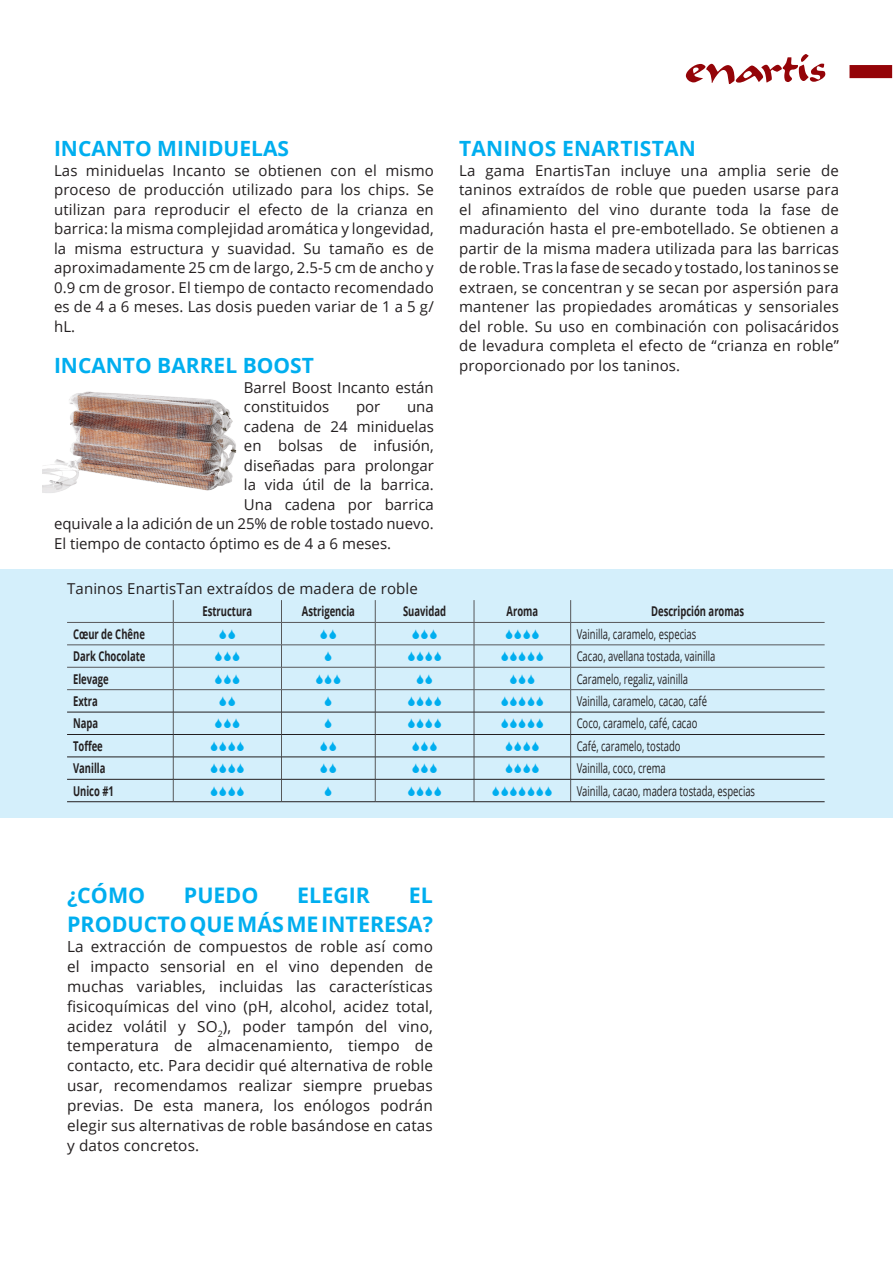
<style>
.page{position:relative;width:893px;height:1263px;background:#fff}
.page>*{position:absolute;margin:0;border:0;box-sizing:border-box;transform-origin:0 0}
.t1{font:700 21.45px/29.1px "Open Sans";color:#00aeef;text-align:right}
.t2{font:700 21px "Open Sans";color:#00aeef}
.t3{font:15.3px/20px "Open Sans";letter-spacing:.01em;color:#231f20;text-align:justify}
.t4{font:15px/19.5px "Open Sans";color:#231f20;text-align:justify}
.t5{font:13.5px "Open Sans";color:#231f20;scale:.7 1}
.t6{font:700 13.5px "Open Sans";color:#231f20;scale:.7 1}
</style>
<div class="page">
<img style="left:43px;top:391px;width:194px;height:102px">
<div style="left:0;top:569px;width:893px;height:249px;background:#d4effb"></div>
<hr style="left:67px;top:622px;width:106px;height:1px;background:#57585a">
<hr style="left:173px;top:622px;width:108px;height:1px;background:#57585a">
<hr style="left:281px;top:622px;width:94px;height:1px;background:#57585a">
<hr style="left:375px;top:622px;width:99px;height:1px;background:#57585a">
<hr style="left:474px;top:622px;width:97px;height:1px;background:#57585a">
<hr style="left:571px;top:622px;width:254px;height:1px;background:#57585a">
<hr style="left:67px;top:645px;width:106px;height:1px;background:#57585a">
<hr style="left:173px;top:645px;width:108px;height:1px;background:#57585a">
<hr style="left:281px;top:645px;width:94px;height:1px;background:#57585a">
<hr style="left:375px;top:645px;width:99px;height:1px;background:#57585a">
<hr style="left:474px;top:645px;width:97px;height:1px;background:#57585a">
<hr style="left:571px;top:645px;width:254px;height:1px;background:#57585a">
<hr style="left:67px;top:667px;width:106px;height:1px;background:#57585a">
<hr style="left:173px;top:667px;width:108px;height:1px;background:#57585a">
<hr style="left:281px;top:667px;width:94px;height:1px;background:#57585a">
<hr style="left:375px;top:667px;width:99px;height:1px;background:#57585a">
<hr style="left:474px;top:667px;width:97px;height:1px;background:#57585a">
<hr style="left:571px;top:667px;width:254px;height:1px;background:#57585a">
<hr style="left:67px;top:689px;width:106px;height:1px;background:#57585a">
<hr style="left:173px;top:689px;width:108px;height:1px;background:#57585a">
<hr style="left:281px;top:689px;width:94px;height:1px;background:#57585a">
<hr style="left:375px;top:689px;width:99px;height:1px;background:#57585a">
<hr style="left:474px;top:689px;width:97px;height:1px;background:#57585a">
<hr style="left:571px;top:689px;width:254px;height:1px;background:#57585a">
<svg style="left:173px;top:600px;width:1px;height:201px"></svg>
<svg style="left:281px;top:600px;width:1px;height:201px"></svg>
<svg style="left:375px;top:600px;width:1px;height:201px"></svg>
<svg style="left:474px;top:600px;width:1px;height:201px"></svg>
<svg style="left:570px;top:600px;width:1px;height:201px"></svg>
<hr style="left:67px;top:712px;width:106px;height:1px;background:#231f20">
<hr style="left:173px;top:712px;width:108px;height:1px;background:#231f20">
<hr style="left:281px;top:712px;width:94px;height:1px;background:#231f20">
<hr style="left:375px;top:712px;width:99px;height:1px;background:#231f20">
<hr style="left:474px;top:712px;width:97px;height:1px;background:#231f20">
<hr style="left:571px;top:712px;width:254px;height:1px;background:#231f20">
<hr style="left:67px;top:734px;width:106px;height:1px;background:#231f20">
<hr style="left:173px;top:734px;width:108px;height:1px;background:#231f20">
<hr style="left:281px;top:734px;width:94px;height:1px;background:#231f20">
<hr style="left:375px;top:734px;width:99px;height:1px;background:#231f20">
<hr style="left:474px;top:734px;width:97px;height:1px;background:#231f20">
<hr style="left:571px;top:734px;width:254px;height:1px;background:#231f20">
<hr style="left:67px;top:757px;width:106px;height:1px;background:#231f20">
<hr style="left:173px;top:757px;width:108px;height:1px;background:#231f20">
<hr style="left:281px;top:757px;width:94px;height:1px;background:#231f20">
<hr style="left:375px;top:757px;width:99px;height:1px;background:#231f20">
<hr style="left:474px;top:757px;width:97px;height:1px;background:#231f20">
<hr style="left:571px;top:757px;width:254px;height:1px;background:#231f20">
<hr style="left:67px;top:779px;width:106px;height:1px;background:#231f20">
<hr style="left:173px;top:779px;width:108px;height:1px;background:#231f20">
<hr style="left:281px;top:779px;width:94px;height:1px;background:#231f20">
<hr style="left:375px;top:779px;width:99px;height:1px;background:#231f20">
<hr style="left:474px;top:779px;width:97px;height:1px;background:#231f20">
<hr style="left:571px;top:779px;width:254px;height:1px;background:#231f20">
<hr style="left:67px;top:801px;width:106px;height:1px;background:#231f20">
<hr style="left:173px;top:801px;width:108px;height:1px;background:#231f20">
<hr style="left:281px;top:801px;width:94px;height:1px;background:#231f20">
<hr style="left:375px;top:801px;width:99px;height:1px;background:#231f20">
<hr style="left:474px;top:801px;width:97px;height:1px;background:#231f20">
<hr style="left:571px;top:801px;width:254px;height:1px;background:#231f20">
<svg style="left:686px;top:54px;width:139px;height:30px"></svg>
<div style="left:849px;top:65px;width:43px;height:13px;background:#940408"></div>
<p class="t2" style="left:54px;top:134px;width:237px">INCANTO MINIDUELAS</p>
<p class="t4" style="left:54px;top:160px;width:381px">Las miniduelas Incanto se obtienen con el mismo proceso de producción utilizado para los chips. Se utilizan para reproducir el efecto de la crianza en barrica: la misma complejidad aromática y longevidad, la misma estructura y suavidad. Su tamaño es de aproximadamente 25 cm de largo, 2.5-5 cm de ancho y 0.9 cm de grosor. El tiempo de contacto recomendado es de 4 a 6 meses. Las dosis pueden variar de 1 a 5 g/ hL.</p>
<p class="t2" style="left:54px;top:351px;width:261px">INCANTO BARREL BOOST</p>
<p class="t4" style="left:244px;top:377px;width:191px">Barrel Boost Incanto están constituidos</p>
<p class="t4" style="left:356px;top:397px;width:26px">por</p>
<p class="t4" style="left:407px;top:397px;width:28px">una</p>
<p class="t4" style="left:244px;top:416px;width:191px">cadena de 24 miniduelas</p>
<p class="t4" style="left:244px;top:436px;width:191px">en bolsas de infusión,</p>
<p class="t4" style="left:244px;top:455px;width:191px">diseñadas para prolongar</p>
<p class="t4" style="left:244px;top:475px;width:191px">la vida útil de la barrica.</p>
<p class="t4" style="left:244px;top:494px;width:191px">Una cadena por barrica</p>
<p class="t4" style="left:54px;top:514px;width:381px">equivale a la adición de un 25% de roble tostado nuevo.</p>
<p class="t4" style="left:54px;top:533px;width:339px">El tiempo de contacto óptimo es de 4 a 6 meses.</p>
<p class="t2" style="left:459px;top:134px;width:238px">TANINOS ENARTISTAN</p>
<p class="t4" style="left:459px;top:160px;width:381px">La gama EnartisTan incluye una amplia serie de taninos extraídos de roble que pueden usarse para el afinamiento del vino durante toda la fase de maduración hasta el pre-embotellado. Se obtienen a partir de la misma madera utilizada para las barricas de roble. Tras la fase de secado y tostado, los taninos se extraen, se concentran y se secan por aspersión para mantener las propiedades aromáticas y sensoriales del roble. Su uso en combinación con polisacáridos de levadura completa el efecto de “crianza en roble” proporcionado por los taninos.</p>
<p class="t4" style="left:67px;top:578px;width:352px">Taninos EnartisTan extraídos de madera de roble</p>
<p class="t6" style="left:202px;top:602px;width:73px">Estructura</p>
<p class="t6" style="left:302px;top:602px;width:77px">Astrigencia</p>
<p class="t6" style="left:403px;top:602px;width:63px">Suavidad</p>
<p class="t6" style="left:506px;top:602px;width:47px">Aroma</p>
<p class="t6" style="left:651px;top:602px;width:134px">Descripción aromas</p>
<p class="t6" style="left:73px;top:624px;width:104px">Cœur de Chêne</p>
<p class="t5" style="left:577px;top:625px;width:172px">Vainilla, caramelo, especias</p>
<p class="t6" style="left:73px;top:647px;width:105px">Dark Chocolate</p>
<p class="t5" style="left:577px;top:647px;width:200px">Cacao, avellana tostada, vainilla</p>
<p class="t6" style="left:73px;top:669px;width:53px">Elevage</p>
<p class="t5" style="left:577px;top:669px;width:161px">Caramelo, regaliz, vainilla</p>
<p class="t6" style="left:73px;top:692px;width:37px">Extra</p>
<p class="t5" style="left:577px;top:692px;width:188px">Vainilla, caramelo, cacao, café</p>
<p class="t6" style="left:73px;top:714px;width:37px">Napa</p>
<p class="t5" style="left:577px;top:714px;width:174px">Coco, caramelo, café, cacao</p>
<p class="t6" style="left:73px;top:736px;width:44px">Toffee</p>
<p class="t5" style="left:577px;top:737px;width:150px">Café, caramelo, tostado</p>
<p class="t6" style="left:73px;top:759px;width:48px">Vanilla</p>
<p class="t5" style="left:577px;top:759px;width:129px">Vainilla, coco, crema</p>
<p class="t6" style="left:73px;top:781px;width:60px">Unico #1</p>
<p class="t5" style="left:577px;top:781px;width:256px">Vainilla, cacao, madera tostada, especias</p>
<p class="t1" style="left:67px;top:880px;width:80px">¿CÓMO</p>
<p class="t1" style="left:184px;top:880px;width:76px">PUEDO</p>
<p class="t1" style="left:297px;top:880px;width:74px">ELEGIR</p>
<p class="t1" style="left:67px;top:880px;width:367px">EL<br>PRODUCTO QUE MÁS ME INTERESA?</p>
<p class="t3" style="left:67px;top:936px;width:367px">La extracción de compuestos de roble así como el impacto sensorial en el vino dependen de muchas variables, incluidas las características fisicoquímicas del vino (pH, alcohol, acidez total, acidez volátil y SO<sub>2</sub>), poder tampón del vino, temperatura de almacenamiento, tiempo de contacto, etc. Para decidir qué alternativa de roble usar, recomendamos realizar siempre pruebas previas. De esta manera, los enólogos podrán elegir sus alternativas de roble basándose en catas y datos concretos.</p>
</div>
